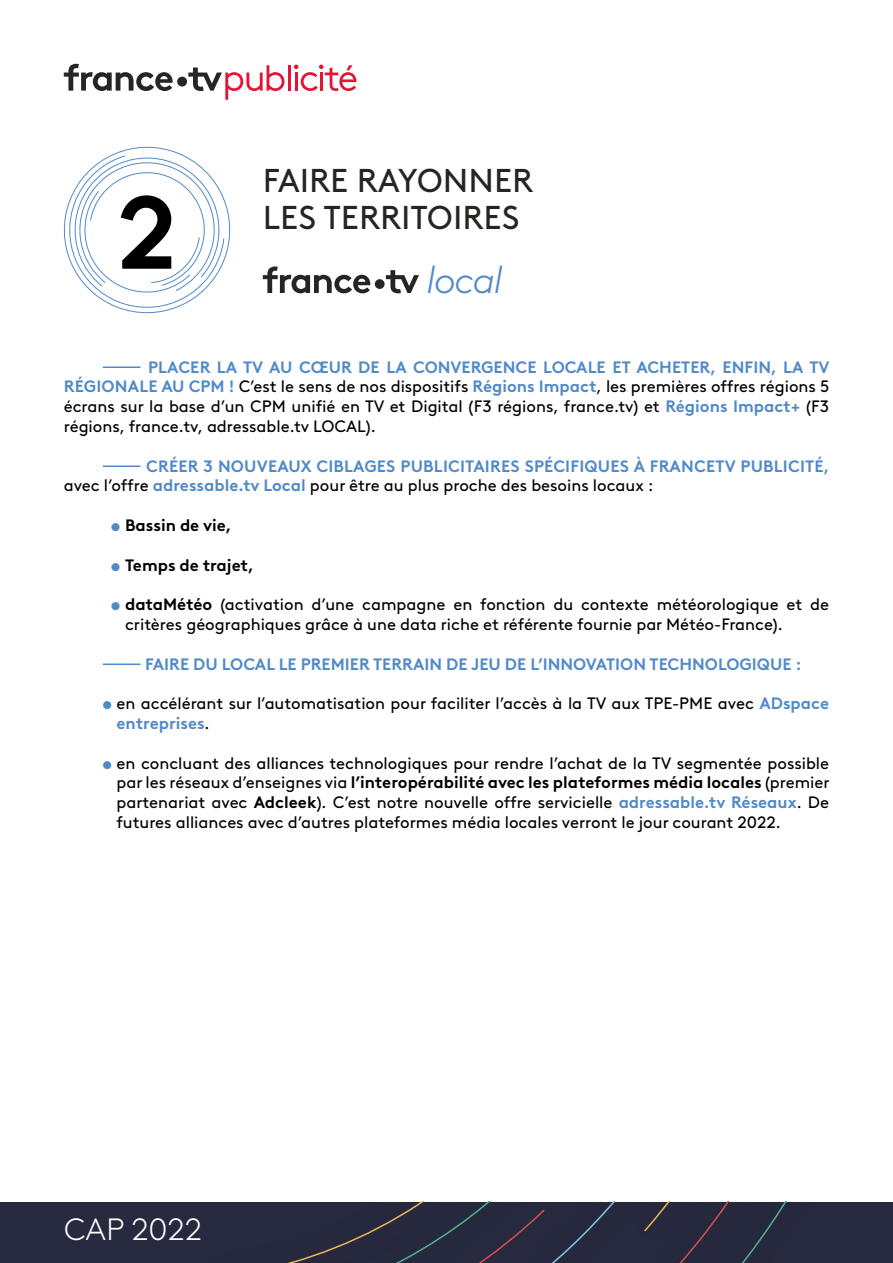
<style>
.page{position:relative;width:893px;height:1263px;background:#fff}
.page>*{position:absolute;margin:0;border:0;box-sizing:border-box;transform-origin:0 0}
.t1{font:700 103.35px "France TV Brown";color:#000}
.t2{font:italic 300 38.55px "France TV Brown";letter-spacing:-.04em;color:#518ac8}
.t3{font:33px/37.2px "France TV Brown";color:#262524}
.t4{font:300 30.75px "France TV Brown";color:#fff}
.t5{font:16.5px/19.8px "France TV Brown";color:#000;text-align:justify}
.t6{font:700 16.5px/19.8px "France TV Brown";letter-spacing:.005em;color:#518ac8}
.t7{font:700 16.5px "France TV Brown";color:#000}
.s1{font-weight:700;color:#518ac8}
.s2{font-weight:400;color:#000}
.s3{font-weight:400;color:#518ac8}
.s4{color:#518ac8}
.s5{font-weight:700}
</style>
<div class="page">
<svg style="left:63px;top:146px;width:168px;height:168px"></svg>
<div style="left:838px;top:1202px;width:55px;height:61px;background:#272a3f"></div>
<div style="left:659px;top:1201px;width:179px;height:62px;background:#26293e"></div>
<div style="left:173px;top:1201px;width:486px;height:62px;background:#272a3f"></div>
<svg style="left:0;top:1201px;width:629px;height:62px"></svg>
<svg style="left:64px;top:64px;width:109px;height:27px"></svg>
<div style="left:177px;top:77px;width:10px;height:10px;background:#262524;border-radius:50%"></div>
<svg style="left:188px;top:65px;width:96px;height:35px"></svg>
<svg style="left:294px;top:65px;width:62px;height:26px"></svg>
<hr style="left:288px;top:65px;width:2px;height:26px;background:#e51435">
<svg style="left:263px;top:266px;width:107px;height:27px"></svg>
<div style="left:375px;top:279px;width:10px;height:10px;background:#262524;border-radius:50%"></div>
<svg style="left:386px;top:270px;width:33px;height:23px"></svg>
<hr style="left:103px;top:366px;width:38px;height:2px;background:#518ac8">
<hr style="left:103px;top:465px;width:38px;height:2px;background:#518ac8">
<hr style="left:103px;top:663px;width:38px;height:2px;background:#518ac8">
<h1 class="t1" style="left:117px;top:153px;width:62px">2</h1>
<h3 class="t3" style="left:263px;top:159px;width:272px">FAIRE RAYONNER<br>LES TERRITOIRES</h3>
<h2 class="t2" style="left:426px;top:252px;width:78px">local</h2>
<p class="t5" style="left:64px;top:356px;width:767px;text-indent:84px"><span class="s1">PLACER LA TV AU CŒUR DE LA CONVERGENCE LOCALE ET ACHETER, ENFIN, LA TV RÉGIONALE AU CPM !</span> C’est le sens de nos dispositifs <span class="s1">Régions Impact</span>, les premières offres régions 5 écrans sur la base d’un CPM unifié en TV et Digital (F3 régions, france.tv) et <span class="s1">Régions Impact+</span> (F3 régions, france.tv, adressable.tv LOCAL).</p>
<p class="t6" style="left:64px;top:454px;width:767px;text-indent:82px">CRÉER 3 NOUVEAUX CIBLAGES PUBLICITAIRES SPÉCIFIQUES À FRANCETV PUBLICITÉ, <span class="s2">avec l’offre</span> adressable.tv Local <span class="s2">pour être au plus proche des besoins locaux :</span></p>
<p class="t7" style="left:111px;top:512px;width:122px"><span class="s3">•</span> Bassin de vie,</p>
<p class="t7" style="left:111px;top:552px;width:144px"><span class="s3">•</span> Temps de trajet,</p>
<p class="t5" style="left:125px;top:593px;width:706px;text-indent:-14px"><span class="s4">•</span> <span class="s5">dataMétéo</span> (activation d’une campagne en fonction du contexte météorologique et de critères géographiques grâce à une data riche et référente fournie par Météo-France).</p>
<p class="t6" style="left:145px;top:652px;width:658px">FAIRE DU LOCAL LE PREMIER TERRAIN DE JEU DE L’INNOVATION TECHNOLOGIQUE :</p>
<p class="t5" style="left:117px;top:692px;width:714px;text-indent:-14px"><span class="s4">•</span> en accélérant sur l’automatisation pour faciliter l’accès à la TV aux TPE-PME avec <span class="s1">ADspace entreprises</span>.</p>
<p class="t5" style="left:117px;top:752px;width:715px;text-indent:-14px"><span class="s4">•</span> en concluant des alliances technologiques pour rendre l’achat de la TV segmentée possible par les réseaux d’enseignes via <span class="s5">l’interopérabilité avec les plateformes média locales</span> (premier partenariat avec <span class="s5">Adcleek</span>). C’est notre nouvelle offre servicielle <span class="s1">adressable.tv Réseaux</span>. De futures alliances avec d’autres plateformes média locales verront le jour courant 2022.</p>
<h3 class="t4" style="left:64px;top:1207px;width:140px">CAP 2022</h3>
</div>
